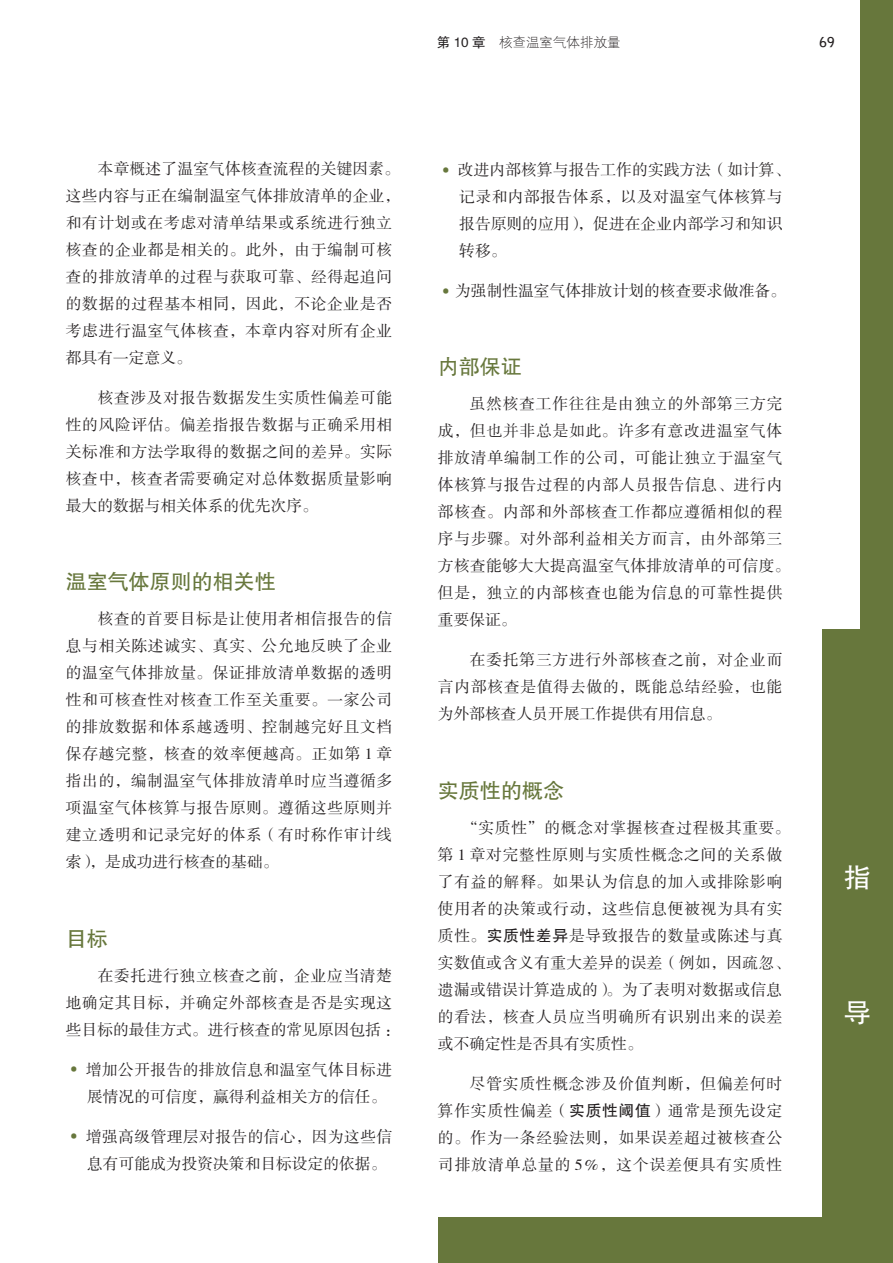
<style>
.page{position:relative;width:893px;height:1263px;background:#fff}
.page>*{position:absolute;margin:0;border:0;box-sizing:border-box;transform-origin:0 0}
.t1{font:27px "FZHTK GBK1 0";color:#fff}
.t2{font:21px "FZHTK GBK1 0";color:#67773c}
.t3{font:15.75px/27px "FZSSK GBK1 0";letter-spacing:.04em;color:#231f20}
.t4{font:15.75px/27px "FZSSK GBK1 0";letter-spacing:.005em;color:#231f20}
.t5{font:15.75px/27px "FZSSK GBK1 0";color:#231f20}
.t6{font:13.5px "FZXDXK GBK1 0";color:#231f20}
.t7{font:700 13.5px "Bell Gothic Std";color:#231f20}
.s1{font-size:31.5px;color:#67773c}
.s2{font-family:"FZHTK GBK1 0"}
</style>
<div class="page">
<div style="left:438px;top:1217px;width:455px;height:46px;background:#67773c"></div>
<div style="left:823px;top:629px;width:70px;height:634px;background:#67773c"></div>
<div style="left:861px;top:0;width:32px;height:1263px;background:#67773c"></div>
<p class="t3" style="left:66px;top:156px;width:336px;text-indent:32px">本章概述了温室气体核查流程的关键因素。这些内容与正在编制温室气体排放清单的企业，和有计划或在考虑对清单结果或系统进行独立核查的企业都是相关的。此外，由于编制可核查的排放清单的过程与获取可靠、经得起追问的数据的过程基本相同，因此，不论企业是否考虑进行温室气体核查，本章内容对所有企业都具有一定意义。</p>
<p class="t3" style="left:66px;top:385px;width:328px;text-align:justify;text-indent:32px">核查涉及对报告数据发生实质性偏差可能性的风险评估。偏差指报告数据与正确采用相关标准和方法学取得的数据之间的差异。实际核查中，核查者需要确定对总体数据质量影响最大的数据与相关体系的优先次序。</p>
<h2 class="t2" style="left:66px;top:570px;width:211px">温室气体原则的相关性</h2>
<p class="t3" style="left:66px;top:606px;width:328px;text-align:justify;text-indent:32px">核查的首要目标是让使用者相信报告的信息与相关陈述诚实、真实、公允地反映了企业的温室气体排放量。保证排放清单数据的透明性和可核查性对核查工作至关重要。一家公司的排放数据和体系越透明、控制越完好且文档保存越完整，核查的效率便越高。正如第 1 章指出的，编制温室气体排放清单时应当遵循多项温室气体核算与报告原则。遵循这些原则并建立透明和记录完好的体系（有时称作审计线索），是成功进行核查的基础。</p>
<h2 class="t2" style="left:66px;top:927px;width:43px">目标</h2>
<p class="t3" style="left:66px;top:963px;width:336px;text-indent:32px">在委托进行独立核查之前，企业应当清楚地确定其目标，并确定外部核查是否是实现这些目标的最佳方式。进行核查的常见原因包括：</p>
<p class="t3" style="left:87px;top:1057px;width:306px;text-indent:-29px"><span class="s1">·</span>增加公开报告的排放信息和温室气体目标进展情况的可信度，赢得利益相关方的信任。</p>
<p class="t5" style="left:87px;top:1123px;width:307px;text-indent:-29px"><span class="s1">·</span>增强高级管理层对报告的信心，因为这些信息有可能成为投资决策和目标设定的依据。</p>
<p class="t6" style="left:437px;top:35px;width:185px"><span class="s2">第 10 章</span> 核查温室气体排放量</p>
<p class="t7" style="left:820px;top:34px;width:17px">69</p>
<p class="t4" style="left:459px;top:157px;width:333px;text-indent:-29px"><span class="s1">·</span>改进内部核算与报告工作的实践方法（如计算、记录和内部报告体系，以及对温室气体核算与报告原则的应用），促进在企业内部学习和知识转移。</p>
<p class="t5" style="left:430px;top:278px;width:357px"><span class="s1">·</span>为强制性温室气体排放计划的核查要求做准备。</p>
<h2 class="t2" style="left:438px;top:355px;width:85px">内部保证</h2>
<p class="t3" style="left:438px;top:391px;width:354px;text-indent:32px">虽然核查工作往往是由独立的外部第三方完成，但也并非总是如此。许多有意改进温室气体排放清单编制工作的公司，可能让独立于温室气体核算与报告过程的内部人员报告信息、进行内部核查。内部和外部核查工作都应遵循相似的程序与步骤。对外部利益相关方而言，由外部第三方核查能够大大提高温室气体排放清单的可信度。但是，独立的内部核查也能为信息的可靠性提供重要保证。</p>
<p class="t3" style="left:438px;top:647px;width:346px;text-align:justify;text-indent:32px">在委托第三方进行外部核查之前，对企业而言内部核查是值得去做的，既能总结经验，也能为外部核查人员开展工作提供有用信息。</p>
<h2 class="t2" style="left:438px;top:779px;width:127px">实质性的概念</h2>
<p class="t3" style="left:438px;top:815px;width:354px;text-indent:24px">“实质性”的概念对掌握核查过程极其重要。第 1 章对完整性原则与实质性概念之间的关系做了有益的解释。如果认为信息的加入或排除影响使用者的决策或行动，这些信息便被视为具有实质性。<span class="s2">实质性差异</span>是导致报告的数量或陈述与真实数值或含义有重大差异的误差（例如，因疏忽、遗漏或错误计算造成的）。为了表明对数据或信息的看法，核查人员应当明确所有识别出来的误差或不确定性是否具有实质性。</p>
<p class="t3" style="left:438px;top:1070px;width:346px;text-align:justify;text-indent:32px">尽管实质性概念涉及价值判断，但偏差何时算作实质性偏差（<span class="s2">实质性阈值</span>）通常是预先设定的。作为一条经验法则，如果误差超过被核查公司排放清单总量的 5％，这个误差便具有实质性</p>
<h1 class="t1" style="left:844px;top:863px;width:27px">指</h1>
<h1 class="t1" style="left:844px;top:998px;width:27px">导</h1>
</div>
